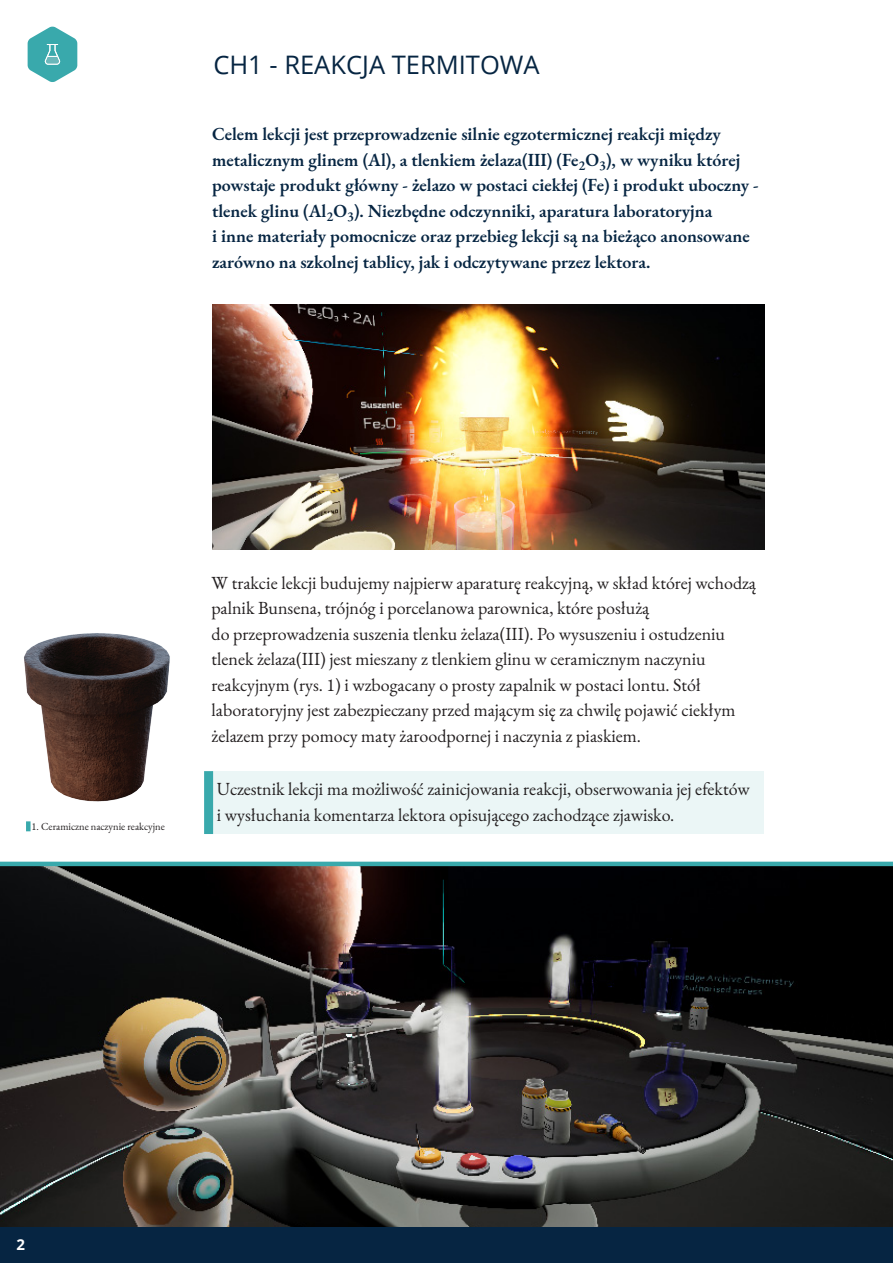
<style>
.page{position:relative;width:893px;height:1263px;background:#fff}
.page>*{position:absolute;margin:0;border:0;box-sizing:border-box;transform-origin:0 0}
.t1{font:25.5px "Open Sans";color:#062542}
.t2{font:18px/25.5px "EB Garamond";color:#231f20}
.t3{font:600 18px/25.5px "EB Garamond";color:#062542}
.t4{font:700 15px "Open Sans";color:#fff}
.t5{font:10.5px "EB Garamond";color:#231f20}
</style>
<div class="page">
<svg style="left:28px;top:26px;width:49px;height:56px"></svg>
<div style="left:213px;top:772px;width:551px;height:62px;background:#ebf6f6"></div>
<img style="left:24px;top:633px;width:146px;height:169px">
<div style="left:26px;top:821px;width:5px;height:10px;background:#39a9ac"></div>
<img style="left:0;top:866px;width:893px;height:361px">
<img style="left:212px;top:304px;width:552px;height:245px">
<div style="left:0;top:1227px;width:893px;height:36px;background:#062542"></div>
<hr style="left:0;top:862px;width:893px;height:4px;background:#39a9ac">
<div style="left:204px;top:771px;width:9px;height:63px;background:#39a9ac"></div>
<p class="t1" style="left:213px;top:47px;width:328px">CH1 - REAKCJA TERMITOWA</p>
<p class="t3" style="left:212px;top:121px;width:548px">Celem lekcji jest przeprowadzenie silnie egzotermicznej reakcji między metalicznym glinem (Al), a tlenkiem żelaza(III) (Fe<sub>2</sub>O<sub>3</sub>), w wyniku której powstaje produkt główny - żelazo w postaci ciekłej (Fe) i produkt uboczny - tlenek glinu (Al<sub>2</sub>O<sub>3</sub>). Niezbędne odczynniki, aparatura laboratoryjna<br>i inne materiały pomocnicze oraz przebieg lekcji są na bieżąco anonsowane zarówno na szkolnej tablicy, jak i odczytywane przez lektora.</p>
<p class="t5" style="left:32px;top:819px;width:135px">1. Ceramiczne naczynie reakcyjne</p>
<p class="t2" style="left:212px;top:570px;width:546px">W trakcie lekcji budujemy najpierw aparaturę reakcyjną, w skład której wchodzą palnik Bunsena, trójnóg i porcelanowa parownica, które posłużą<br>do przeprowadzenia suszenia tlenku żelaza(III). Po wysuszeniu i ostudzeniu tlenek żelaza(III) jest mieszany z tlenkiem glinu w ceramicznym naczyniu reakcyjnym (rys. 1) i wzbogacany o prosty zapalnik w postaci lontu. Stół laboratoryjny jest zabezpieczany przed mającym się za chwilę pojawić ciekłym żelazem przy pomocy maty żaroodpornej i naczynia z piaskiem.</p>
<p class="t2" style="left:217px;top:776px;width:534px">Uczestnik lekcji ma możliwość zainicjowania reakcji, obserwowania jej efektów i wysłuchania komentarza lektora opisującego zachodzące zjawisko.</p>
<p class="t4" style="left:17px;top:1234px;width:10px">2</p>
</div>
